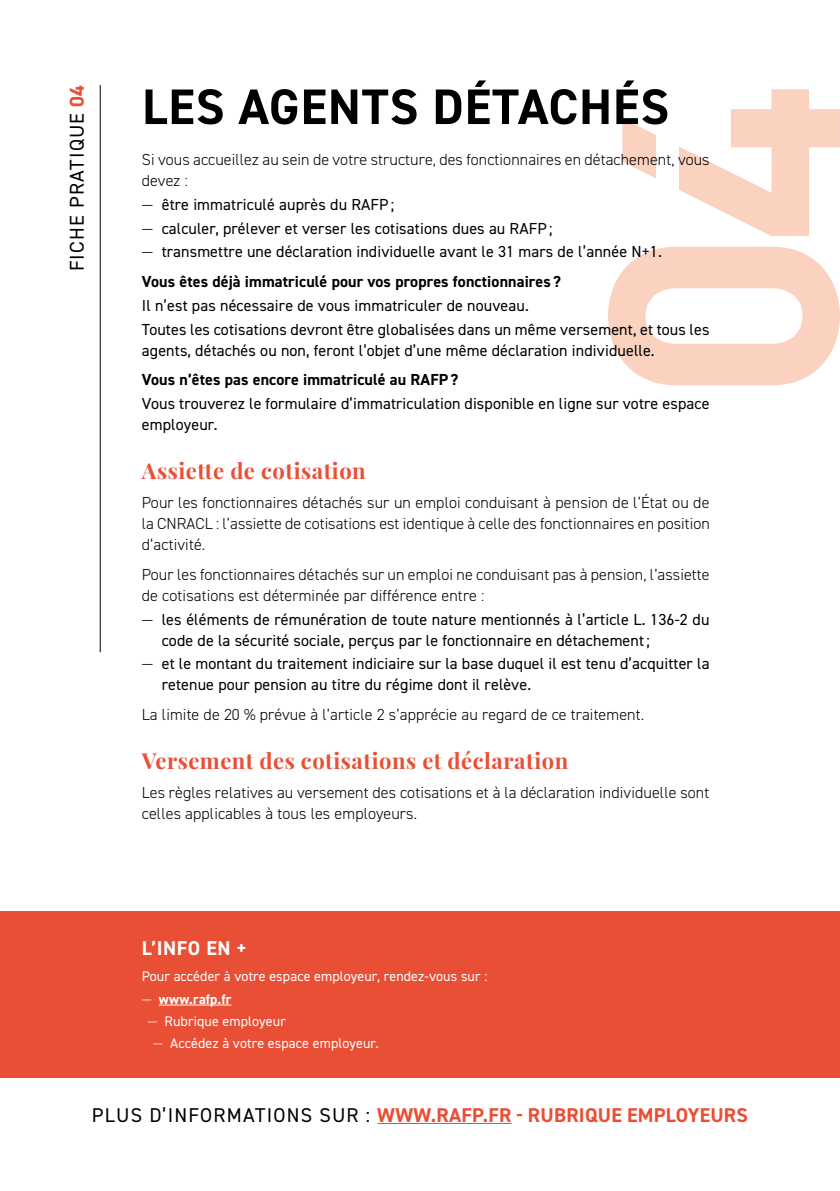
<style>
.page{position:relative;width:840px;height:1191px;background:#fff}
.page>*{position:absolute;margin:0;border:0;box-sizing:border-box;transform-origin:0 0}
.t1{font:700 50px "DIN2014";letter-spacing:.02em;color:#000}
.t2{font:700 22px "Playfair Display";letter-spacing:.02em;color:#e94f35}
.t3{font:700 20px "DIN2014";letter-spacing:.01em;color:#e94f35}
.t4{font:20px "DIN2014";letter-spacing:.06em;color:#000}
.t5{font:700 20px "DIN2014";letter-spacing:.025em;color:#fff}
.t6{font:16px/21px "DIN2014";letter-spacing:.005em;color:#000}
.t7{font:300 16px/21px "DIN2014";letter-spacing:.005em;color:#000}
.t8{font:700 16px "DIN2014";letter-spacing:.005em;color:#000}
.t9{font:14px "DIN2014";letter-spacing:.005em;color:#fff}
.t10{font:700 14px "DIN2014";letter-spacing:.005em;color:#fff}
.s1{font-weight:700;color:#e94f35}
.s2{font-weight:300}
.s3{font-weight:700}
.s4{font-weight:400;color:#000}
</style>
<div class="page">
<hr style="left:377px;top:1123px;width:134px;height:1px;background:#e94f35">
<svg style="left:622px;top:89px;width:217px;height:147px"></svg>
<svg style="left:608px;top:247px;width:231px;height:138px"></svg>
<div style="left:656px;top:104px;width:22px;height:106px;background:#fff"></div>
<hr style="left:100px;top:85px;width:1px;height:567px;background:#000">
<div style="left:0;top:911px;width:839px;height:166px;background:#e94f35"></div>
<hr style="left:159px;top:1004px;width:72px;height:1px;background:#fff">
<p class="t4" style="left:64px;top:271px;width:188px;rotate:-90deg">FICHE PRATIQUE <span class="s1">04</span></p>
<h1 class="t1" style="left:142px;top:73px;width:528px">LES AGENTS DÉTACHÉS</h1>
<p class="t7" style="left:142px;top:149px;width:569px">Si vous accueillez au sein de votre structure, des fonctionnaires en détachement, vous devez :</p>
<p class="t6" style="left:142px;top:193px;width:254px"><span class="s2">—</span> être immatriculé auprès du RAFP;</p>
<p class="t6" style="left:142px;top:217px;width:412px"><span class="s2">—</span> calculer, prélever et verser les cotisations dues au RAFP;</p>
<p class="t6" style="left:142px;top:237px;width:521px;line-height:29.6px"><span class="s2">—</span> transmettre une déclaration individuelle avant le 31 mars de l’année N+1.<br><span class="s3">Vous êtes déjà immatriculé pour vos propres fonctionnaires ?</span></p>
<p class="t6" style="left:142px;top:293px;width:568px;line-height:23.8px">Il n’est pas nécessaire de vous immatriculer de nouveau.<br>Toutes les cotisations devront être globalisées dans un même versement, et tous les</p>
<p class="t6" style="left:142px;top:339px;width:514px">agents, détachés ou non, feront l’objet d’une même déclaration individuelle.</p>
<p class="t8" style="left:142px;top:369px;width:318px">Vous n’êtes pas encore immatriculé au RAFP?</p>
<p class="t6" style="left:142px;top:393px;width:568px">Vous trouverez le formulaire d’immatriculation disponible en ligne sur votre espace employeur.</p>
<h2 class="t2" style="left:142px;top:456px;width:225px">Assiette de cotisation</h2>
<p class="t7" style="left:142px;top:492px;width:569px;text-align:justify">Pour les fonctionnaires détachés sur un emploi conduisant à pension de l’État ou de la CNRACL : l’assiette de cotisations est identique à celle des fonctionnaires en position d’activité.</p>
<p class="t7" style="left:142px;top:564px;width:569px">Pour les fonctionnaires détachés sur un emploi ne conduisant pas à pension, l’assiette de cotisations est déterminée par différence entre :</p>
<p class="t6" style="left:162px;top:608px;width:549px;text-indent:-20px"><span class="s2">—</span> les éléments de rémunération de toute nature mentionnés à l’article L. 136-2 du code de la sécurité sociale, perçus par le fonctionnaire en détachement;</p>
<p class="t6" style="left:162px;top:653px;width:549px;text-indent:-20px"><span class="s2">—</span> et le montant du traitement indiciaire sur la base duquel il est tenu d’acquitter la retenue pour pension au titre du régime dont il relève.</p>
<p class="t7" style="left:142px;top:704px;width:503px">La limite de 20 % prévue à l’article 2 s’apprécie au regard de ce traitement.</p>
<h2 class="t2" style="left:142px;top:746px;width:427px">Versement des cotisations et déclaration</h2>
<p class="t7" style="left:142px;top:782px;width:568px">Les règles relatives au versement des cotisations et à la déclaration individuelle sont celles applicables à tous les employeurs.</p>
<p class="t5" style="left:142px;top:934px;width:107px">L’INFO EN +</p>
<p class="t9" style="left:142px;top:967px;width:347px">Pour accéder à votre espace employeur, rendez-vous sur :</p>
<p class="t10" style="left:142px;top:989px;width:91px"><span class="s2">—</span> www.rafp.fr</p>
<p class="t9" style="left:147px;top:1012px;width:140px"><span class="s2">—</span> Rubrique employeur</p>
<p class="t9" style="left:153px;top:1034px;width:227px"><span class="s2">—</span> Accédez à votre espace employeur.</p>
<p class="t3" style="left:92px;top:1101px;width:657px"><span class="s4">PLUS D’INFORMATIONS SUR :</span> WWW.RAFP.FR - RUBRIQUE EMPLOYEURS</p>
</div>
